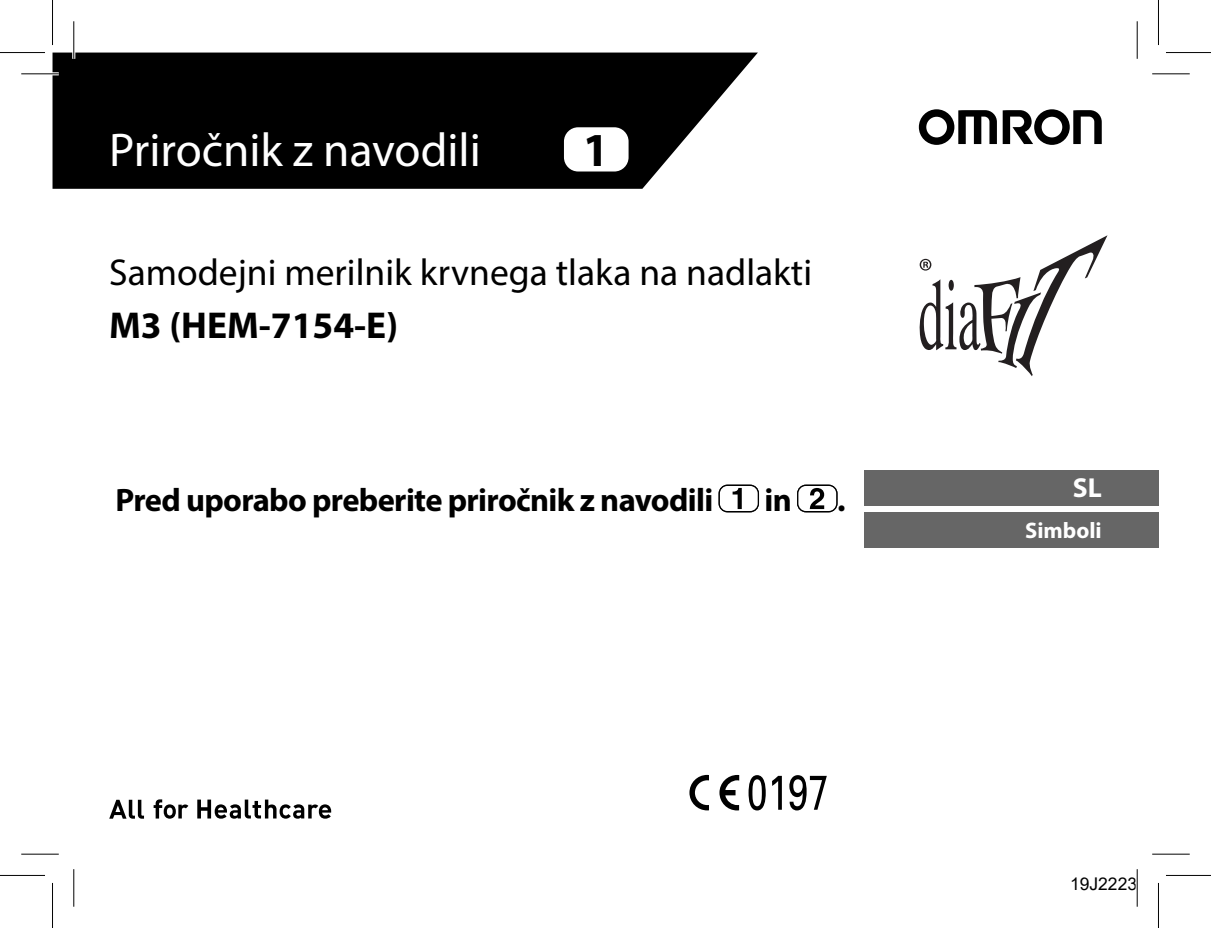
<style>
.page{position:relative;width:1211px;height:928px;background:#fff}
.page>*{position:absolute;margin:0;border:0;box-sizing:border-box;transform-origin:0 0}
.t1{font:47.5px "Myriad Pro";color:#fff}
.t2{font:700 47.5px "Myriad Pro";color:#000}
.t3{font:37.5px "Myriad Pro";color:#000}
.t4{font:700 37.5px "Myriad Pro";color:#000}
.t5{font:700 32.5px "Myriad Pro";letter-spacing:-.02em;color:#000}
.t6{font:700 27.5px "Myriad Pro";color:#fff}
.t7{font:700 22.5px "Myriad Pro";color:#fff}
.t8{font:17.5px "Arial";color:#000}
</style>
<div class="page">
<div style="left:863px;top:470px;width:295px;height:35px;background:#666"></div>
<svg style="left:918px;top:109px;width:183px;height:36px"></svg>
<svg style="left:52px;top:52px;width:706px;height:137px;background:#171717"></svg>
<div style="left:564px;top:127px;width:64px;height:44px;background:#fff;border-radius:14px"></div>
<svg style="left:748px;top:775px;width:17px;height:35px"></svg>
<svg style="left:772px;top:775px;width:10px;height:34px"></svg>
<svg style="left:789px;top:775px;width:37px;height:35px"></svg>
<svg style="left:719px;top:774px;width:20px;height:36px"></svg>
<svg style="left:689px;top:774px;width:20px;height:36px"></svg>
<svg style="left:154px;top:799px;width:34px;height:19px"></svg>
<svg style="left:109px;top:799px;width:35px;height:19px"></svg>
<svg style="left:197px;top:799px;width:134px;height:19px"></svg>
<div style="left:863px;top:512px;width:295px;height:36px;background:#666"></div>
<svg style="left:718px;top:484px;width:41px;height:28px"></svg>
<svg style="left:797px;top:484px;width:40px;height:28px"></svg>
<hr style="left:21px;top:72px;width:38px;height:3px;background:#fff">
<hr style="left:72px;top:21px;width:3px;height:38px;background:#fff">
<hr style="left:21px;top:73px;width:38px;height:1px;background:#030303">
<hr style="left:1152px;top:73px;width:37px;height:1px;background:#030303">
<hr style="left:21px;top:853px;width:38px;height:1px;background:#030303">
<hr style="left:1152px;top:853px;width:37px;height:1px;background:#030303">
<hr style="left:73px;top:21px;width:1px;height:38px;background:#030303">
<hr style="left:73px;top:868px;width:1px;height:38px;background:#030303">
<hr style="left:1136px;top:21px;width:1px;height:38px;background:#030303">
<hr style="left:1136px;top:868px;width:1px;height:38px;background:#030303">
<hr style="left:0;top:52px;width:45px;height:1px;background:#030303">
<hr style="left:1166px;top:52px;width:45px;height:1px;background:#030303">
<hr style="left:0;top:874px;width:45px;height:1px;background:#030303">
<hr style="left:1166px;top:874px;width:45px;height:1px;background:#030303">
<hr style="left:52px;top:0;width:1px;height:45px;background:#030303">
<hr style="left:52px;top:882px;width:1px;height:45px;background:#030303">
<hr style="left:1158px;top:0;width:1px;height:45px;background:#030303">
<hr style="left:1158px;top:882px;width:1px;height:45px;background:#030303">
<svg style="left:919px;top:235px;width:188px;height:141px"></svg>
<h1 class="t1" style="left:109px;top:121px;width:373px">Priročnik z navodili</h1>
<h1 class="t2" style="left:583px;top:119px;width:28px">1</h1>
<p class="t3" style="left:109px;top:249px;width:704px">Samodejni merilnik krvnega tlaka na nadlakti</p>
<p class="t4" style="left:109px;top:300px;width:290px">M3 (HEM-7154-E)</p>
<p class="t5" style="left:115px;top:478px;width:599px">Pred uporabo preberite priročnik z navodili</p>
<p class="t5" style="left:764px;top:478px;width:29px">in</p>
<p class="t5" style="left:837px;top:478px;width:10px">.</p>
<p class="t6" style="left:1072px;top:470px;width:30px">SL</p>
<p class="t7" style="left:1025px;top:515px;width:78px">Simboli</p>
<p class="t8" style="left:1070px;top:871px;width:69px">19J2223</p>
</div>
